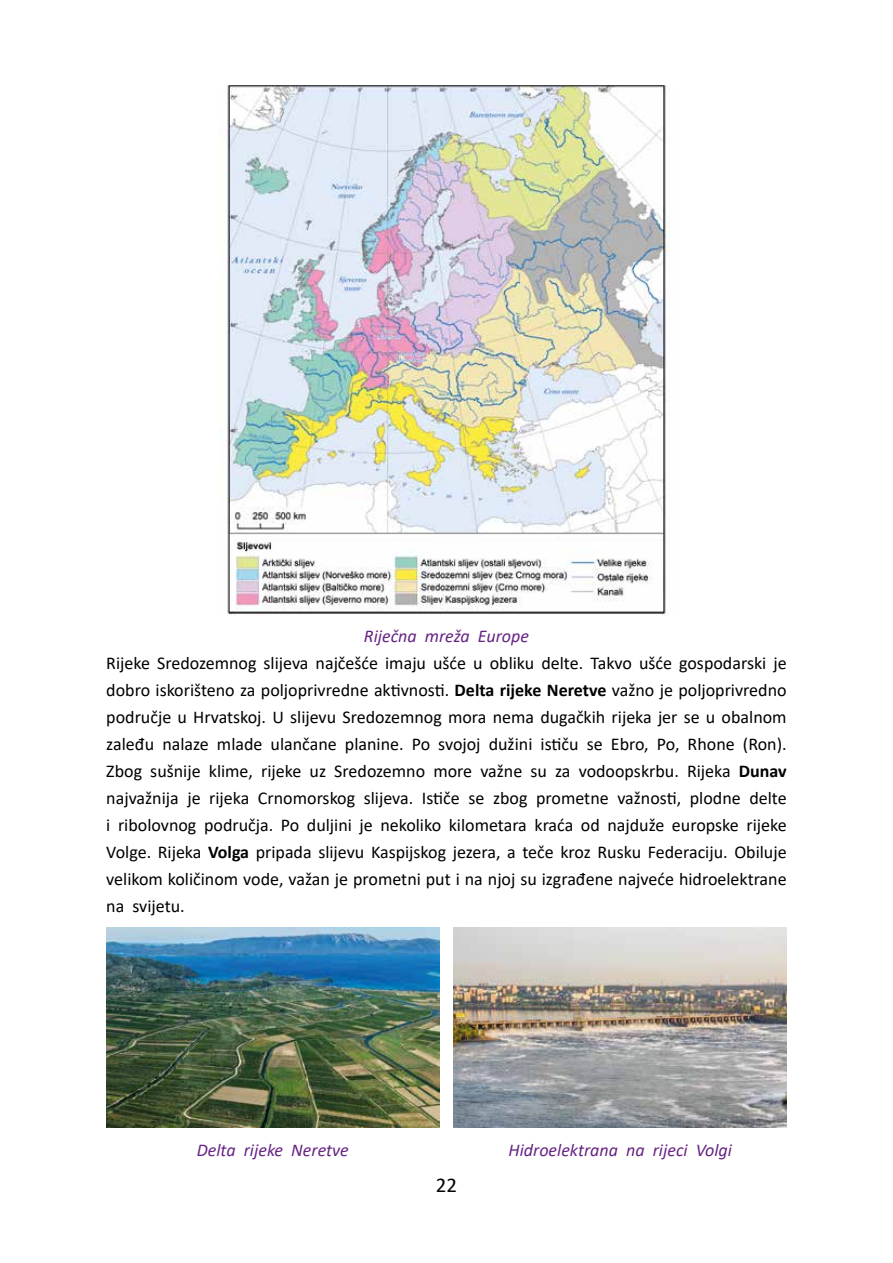
<style>
.page{position:relative;width:893px;height:1263px;background:#fff}
.page>*{position:absolute;margin:0;border:0;box-sizing:border-box;transform-origin:0 0}
.t1{font:21px "Calibri";color:#000}
.t2{font:18px/27px "Calibri";color:#000;text-align:justify}
.t3{font:italic 18px "Calibri";color:#662383}
.s1{font-weight:700}
</style>
<div class="page">
<img style="left:227px;top:85px;width:443px;height:530px">
<img style="left:106px;top:928px;width:333px;height:200px">
<img style="left:454px;top:928px;width:333px;height:200px">
<p class="t3" style="left:364px;top:624px;width:167px">Riječna mreža Europe</p>
<p class="t2" style="left:106px;top:649px;width:682px">Rijeke Sredozemnog slijeva najčešće imaju ušće u obliku delte. Takvo ušće gospodarski je dobro iskorišteno za poljoprivredne aktivnosti. <span class="s1">Delta rijeke Neretve</span> važno je poljoprivredno područje u Hrvatskoj. U slijevu Sredozemnog mora nema dugačkih rijeka jer se u obalnom zaleđu nalaze mlade ulančane planine. Po svojoj dužini ističu se Ebro, Po, Rhone (Ron).<br>Zbog sušnije klime, rijeke uz Sredozemno more važne su za vodoopskrbu. Rijeka <span class="s1">Dunav </span>najvažnija je rijeka Crnomorskog slijeva. Ističe se zbog prometne važnosti, plodne delte i ribolovnog područja. Po duljini je nekoliko kilometara kraća od najduže europske rijeke Volge. Rijeka <span class="s1">Volga</span> pripada slijevu Kaspijskog jezera, a teče kroz Rusku Federaciju. Obiluje velikom količinom vode, važan je prometni put i na njoj su izgrađene najveće hidroelektrane na svijetu.</p>
<p class="t3" style="left:197px;top:1137px;width:154px">Delta rijeke Neretve</p>
<p class="t3" style="left:509px;top:1137px;width:225px">Hidroelektrana na rijeci Volgi</p>
<p class="t1" style="left:436px;top:1170px;width:23px">22</p>
</div>
